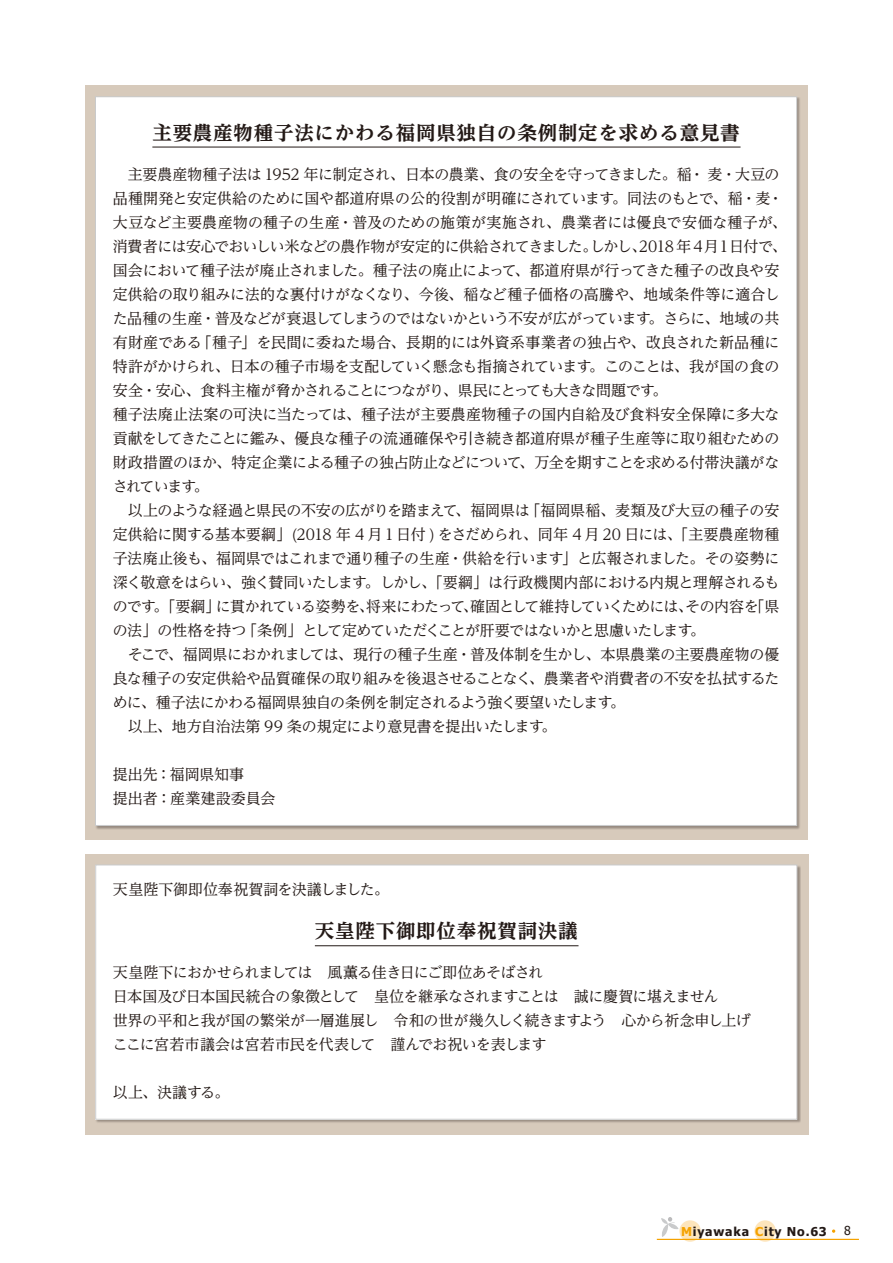
<style>
.page{position:relative;width:893px;height:1263px;background:#fff}
.page>*{position:absolute;margin:0;border:0;box-sizing:border-box;transform-origin:0 0}
.t1{font:700 expanded 19.2px "UD Reimin Pro";letter-spacing:.04em;color:#231916}
.t2{font:15px/24px "UD Reimin Pro";letter-spacing:-.025em;color:#231916}
.t3{font:15px "UD Reimin Pro";letter-spacing:-.005em;color:#231916}
.t4{font:15px "UD Reimin Pro";letter-spacing:-.045em;color:#231916}
.t5{font:15px "UD Reimin Pro";letter-spacing:.01em;color:#231916}
.t6{font:15px "UD Reimin Pro";letter-spacing:-.05em;color:#231916}
.t7{font:15px "UD Reimin Pro";color:#231916}
.t8{font:15px "UD Reimin Pro";letter-spacing:-.06em;color:#231916}
.t9{font:15px "UD Reimin Pro";letter-spacing:-.065em;color:#231916}
.t10{font:15px "UD Reimin Pro";letter-spacing:.02em;color:#231916}
.t11{font:15px "UD Reimin Pro";letter-spacing:.005em;color:#231916}
.t12{font:700 12.3px "Tahoma";letter-spacing:.065em;color:#231916}
.t13{font:12.3px "Tahoma";color:#231916}
.s1{color:#f5a200}
</style>
<div class="page">
<svg style="left:661px;top:1217px;width:17px;height:20px"></svg>
<div style="left:679px;top:1220px;width:22px;height:22px;background:#fde5bc;border-radius:50%"></div>
<div style="left:754px;top:1220px;width:22px;height:22px;background:#fde5bc;border-radius:50%"></div>
<hr style="left:657px;top:1239px;width:202px;height:1px;background:#f5a200">
<svg style="left:832px;top:1229px;width:3px;height:4px"></svg>
<svg style="left:85px;top:85px;width:722px;height:755px;background:#d1c4b6"></svg>
<div style="left:85px;top:854px;width:723px;height:280px;background:#d7cabb"></div>
<div style="left:95px;top:97px;width:702px;height:728px;background:#fff"></div>
<hr style="left:152px;top:147px;width:588px;height:1px;background:#231916">
<div style="left:96px;top:865px;width:705px;height:258px;background:#231916;opacity:.35"></div>
<div style="left:96px;top:865px;width:701px;height:254px;background:#fff"></div>
<hr style="left:315px;top:945px;width:263px;height:1px;background:#231916">
<div style="left:95px;top:865px;width:702px;height:254px;border:1px solid #c9cacb"></div>
<p class="t1" style="left:152px;top:117px;width:589px">主要農産物種子法にかわる福岡県独自の条例制定を求める意見書</p>
<p class="t2" style="left:689px;top:162px;width:91px">・麦・大豆の</p>
<p class="t2" style="left:113px;top:162px;width:581px">　主要農産物種子法は 1952 年に制定され、日本の農業、食の安全を守ってきました。稲</p>
<p class="t7" style="left:113px;top:186px;width:503px">品種開発と安定供給のために国や都道府県の公的役割が明確にされています</p>
<p class="t5" style="left:113px;top:210px;width:676px">大豆など主要農産物の種子の生産・普及のための施策が実施され、農業者には優良で安価な種子が、</p>
<p class="t10" style="left:639px;top:234px;width:150px">2018年4月1日付で、</p>
<p class="t2" style="left:612px;top:186px;width:160px">。同法のもとで、稲・麦</p>
<p class="t2" style="left:768px;top:186px;width:16px">・</p>
<p class="t2" style="left:514px;top:234px;width:267px;text-indent:-402px">消費者には安心でおいしい米などの農作物が安定的に供給されてきました。<br>、都道府県が行ってきた種子の改良や安</p>
<p class="t2" style="left:590px;top:234px;width:58px">しかし、</p>
<p class="t2" style="left:113px;top:258px;width:406px">国会において種子法が廃止されました。種子法の廃止によって</p>
<p class="t3" style="left:113px;top:282px;width:668px">定供給の取り組みに法的な裏付けがなくなり、今後、稲など種子価格の高騰や、地域条件等に適合し</p>
<p class="t2" style="left:648px;top:306px;width:133px">。さらに、地域の共</p>
<p class="t2" style="left:197px;top:306px;width:584px;text-indent:-84px">た品種の生産・普及などが衰退してしまうのではないかという不安が広がっています<br>「種子」を民間に委ねた場合、長期的には外資系事業者の独占や、改良された新品種に</p>
<p class="t2" style="left:113px;top:330px;width:90px">有財産である</p>
<p class="t2" style="left:113px;top:354px;width:480px">特許がかけられ、日本の種子市場を支配していく懸念も指摘されています</p>
<p class="t2" style="left:589px;top:354px;width:192px">。このことは、我が国の食の</p>
<p class="t2" style="left:113px;top:378px;width:544px">安全・安心、食料主権が脅かされることにつながり、県民にとっても大きな問題です</p>
<p class="t2" style="left:113px;top:402px;width:668px;text-align:right">種子法廃止法案の可決に当たっては、種子法が主要農産物種子の国内自給及び食料安全保障に多大な貢献をしてきたことに鑑み、優良な種子の流通確保や引き続き都道府県が種子生産等に取り組むための、万全を期すことを求める付帯決議がな</p>
<p class="t2" style="left:653px;top:378px;width:16px">。</p>
<p class="t2" style="left:194px;top:450px;width:329px;text-indent:-81px">財政措置のほか、特定企業による種子の独占防止などについて。</p>
<p class="t2" style="left:113px;top:474px;width:85px">されています</p>
<p class="t2" style="left:455px;top:498px;width:76px">、福岡県は</p>
<p class="t3" style="left:525px;top:498px;width:255px">「福岡県稲、麦類及び大豆の種子の安</p>
<p class="t2" style="left:113px;top:498px;width:347px">　以上のような経過と県民の不安の広がりを踏まえて</p>
<p class="t2" style="left:113px;top:522px;width:668px">定供給に関する基本要綱」(2018 年 4 月 1 日付 ) をさだめられ、同年 4 月 20 日には、「主要農産物種</p>
<p class="t2" style="left:113px;top:546px;width:668px">子法廃止後も、福岡県ではこれまで通り種子の生産・供給を行います」と広報されました。その姿勢に</p>
<p class="t2" style="left:365px;top:570px;width:416px">。しかし、「要綱」は行政機関内部における内規と理解されるも</p>
<p class="t9" style="left:113px;top:570px;width:256px">深く敬意をはらい、強く賛同いたします</p>
<p class="t2" style="left:154px;top:594px;width:68px">。「要綱」</p>
<p class="t4" style="left:216px;top:594px;width:544px">に貫かれている姿勢を将来にわたって確固として維持していくためにはその内容を</p>
<p class="t2" style="left:749px;top:594px;width:31px">「県</p>
<p class="t2" style="left:113px;top:594px;width:45px">のです</p>
<p class="t2" style="left:359px;top:594px;width:16px">、</p>
<p class="t2" style="left:463px;top:594px;width:16px">、</p>
<p class="t2" style="left:678px;top:594px;width:16px">、</p>
<p class="t3" style="left:113px;top:618px;width:135px">の法」の性格を持つ</p>
<p class="t2" style="left:113px;top:642px;width:668px;text-align:right">　そこで、福岡県におかれましては、現行の種子生産・普及体制を生かし、本県農業の主要農産物の優、農業者や消費者の不安を払拭するた</p>
<p class="t8" style="left:242px;top:618px;width:452px">「条例」として定めていただくことが肝要ではないかと思慮いたします</p>
<p class="t2" style="left:690px;top:618px;width:16px">。</p>
<p class="t2" style="left:113px;top:666px;width:420px">良な種子の安定供給や品質確保の取り組みを後退させることなく</p>
<p class="t6" style="left:113px;top:690px;width:501px">めに、種子法にかわる福岡県独自の条例を制定されるよう強く要望いたします</p>
<p class="t2" style="left:541px;top:714px;width:16px">。</p>
<p class="t2" style="left:610px;top:690px;width:16px">。</p>
<p class="t2" style="left:113px;top:714px;width:433px">　以上、地方自治法第 99 条の規定により意見書を提出いたします</p>
<p class="t2" style="left:113px;top:762px;width:133px">提出先：福岡県知事</p>
<p class="t11" style="left:113px;top:786px;width:164px">提出者：産業建設委員会</p>
<p class="t2" style="left:113px;top:877px;width:278px">天皇陛下御即位奉祝賀詞を決議しました。</p>
<p class="t1" style="left:315px;top:915px;width:264px">天皇陛下御即位奉祝賀詞決議</p>
<p class="t4" style="left:113px;top:960px;width:432px">天皇陛下におかせられましては　風薫る佳き日にご即位あそばされ</p>
<p class="t2" style="left:113px;top:984px;width:607px">日本国及び日本国民統合の象徴として　皇位を継承なされますことは　誠に慶賀に堪えません</p>
<p class="t2" style="left:113px;top:1008px;width:639px">世界の平和と我が国の繁栄が一層進展し　令和の世が幾久しく続きますよう　心から祈念申し上げ</p>
<p class="t2" style="left:113px;top:1032px;width:435px">ここに宮若市議会は宮若市民を代表して　謹んでお祝いを表します</p>
<p class="t2" style="left:113px;top:1080px;width:118px">以上、決議する。</p>
<p class="t12" style="left:681px;top:1222px;width:69px"><span class="s1">M</span>iyawaka</p>
<p class="t12" style="left:755px;top:1222px;width:73px"><span class="s1">C</span>ity No.63</p>
<p class="t13" style="left:844px;top:1222px;width:8px">8</p>
</div>
